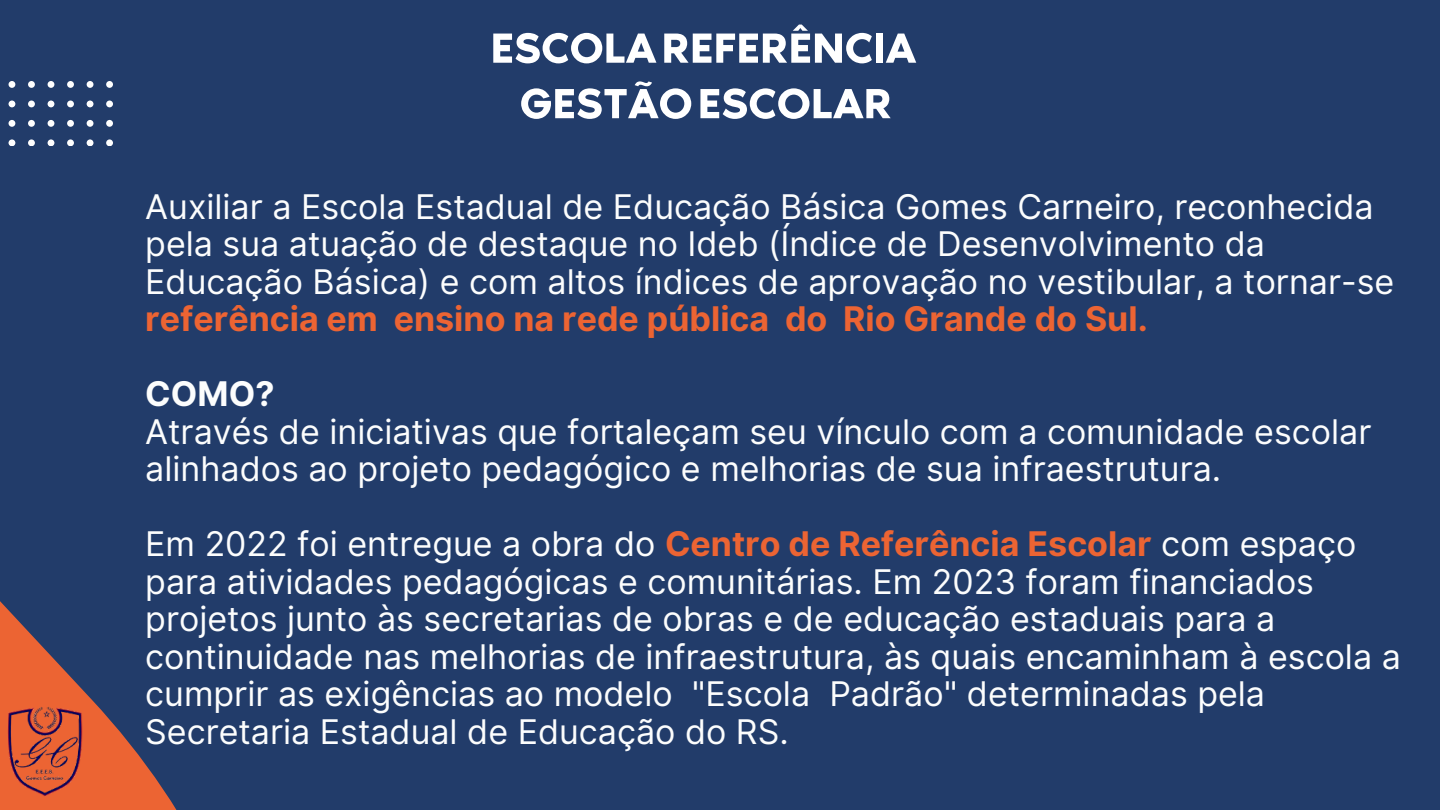
<style>
.page{position:relative;width:1440px;height:810px;background:#223c6a}
.page>*{position:absolute;margin:0;border:0;box-sizing:border-box;transform-origin:0 0}
.t1{font:56px/55.5px "RTL Media Pro Regular";color:#fff;text-align:center}
.t2{font:34px/37.5px "Inter";color:#fcfdfd}
.t3{font:700 34px "Inter";color:#fcfdfd}
.s1{font-weight:700;color:#ec6433}
</style>
<div class="page">
<svg style="left:0;top:601px;width:177px;height:209px"></svg>
<div style="left:9px;top:81px;width:6px;height:7px;background:#fff;border-radius:50%"></div>
<div style="left:28px;top:81px;width:7px;height:7px;background:#fff;border-radius:50%"></div>
<div style="left:48px;top:81px;width:6px;height:7px;background:#fff;border-radius:50%"></div>
<div style="left:67px;top:81px;width:7px;height:7px;background:#fff;border-radius:50%"></div>
<div style="left:87px;top:81px;width:6px;height:7px;background:#fff;border-radius:50%"></div>
<div style="left:106px;top:81px;width:7px;height:7px;background:#fff;border-radius:50%"></div>
<svg style="left:9px;top:101px;width:6px;height:6px"></svg>
<div style="left:28px;top:101px;width:7px;height:6px;background:#fff;border-radius:50%"></div>
<svg style="left:48px;top:101px;width:6px;height:6px"></svg>
<div style="left:67px;top:101px;width:7px;height:6px;background:#fff;border-radius:50%"></div>
<svg style="left:87px;top:101px;width:6px;height:6px"></svg>
<div style="left:106px;top:101px;width:7px;height:6px;background:#fff;border-radius:50%"></div>
<div style="left:9px;top:120px;width:6px;height:7px;background:#fff;border-radius:50%"></div>
<div style="left:28px;top:120px;width:7px;height:7px;background:#fff;border-radius:50%"></div>
<div style="left:48px;top:120px;width:6px;height:7px;background:#fff;border-radius:50%"></div>
<div style="left:67px;top:120px;width:7px;height:7px;background:#fff;border-radius:50%"></div>
<div style="left:87px;top:120px;width:6px;height:7px;background:#fff;border-radius:50%"></div>
<div style="left:106px;top:120px;width:7px;height:7px;background:#fff;border-radius:50%"></div>
<svg style="left:9px;top:139px;width:6px;height:7px"></svg>
<svg style="left:28px;top:139px;width:7px;height:7px"></svg>
<svg style="left:48px;top:139px;width:6px;height:7px"></svg>
<svg style="left:67px;top:139px;width:7px;height:7px"></svg>
<svg style="left:87px;top:139px;width:6px;height:7px"></svg>
<svg style="left:106px;top:139px;width:7px;height:7px"></svg>
<img style="left:0;top:705px;width:94px;height:94px">
<h1 class="t1" style="left:491px;top:24px;width:427px">ESCOLAREFERÊNCIA<br>GESTÃOESCOLAR</h1>
<p class="t2" style="left:145px;top:188px;width:1251px">Auxiliar a Escola Estadual de Educação Básica Gomes Carneiro, reconhecida pela sua atuação de destaque no Ideb (Índice de Desenvolvimento da Educação Básica) e com altos índices de aprovação no vestibular, a tornar-se <span class="s1">referência em ensino na rede pública do Rio Grande do Sul.</span></p>
<p class="t3" style="left:145px;top:374px;width:131px">COMO?</p>
<p class="t2" style="left:145px;top:413px;width:1228px">Através de iniciativas que fortaleçam seu vínculo com a comunidade escolar alinhados ao projeto pedagógico e melhorias de sua infraestrutura.</p>
<p class="t2" style="left:145px;top:525px;width:1257px">Em 2022 foi entregue a obra do <span class="s1">Centro de Referência Escolar</span> com espaço para atividades pedagógicas e comunitárias. Em 2023 foram financiados projetos junto às secretarias de obras e de educação estaduais para a continuidade nas melhorias de infraestrutura, às quais encaminham à escola a cumprir as exigências ao modelo "Escola Padrão" determinadas pela Secretaria Estadual de Educação do RS.</p>
</div>
